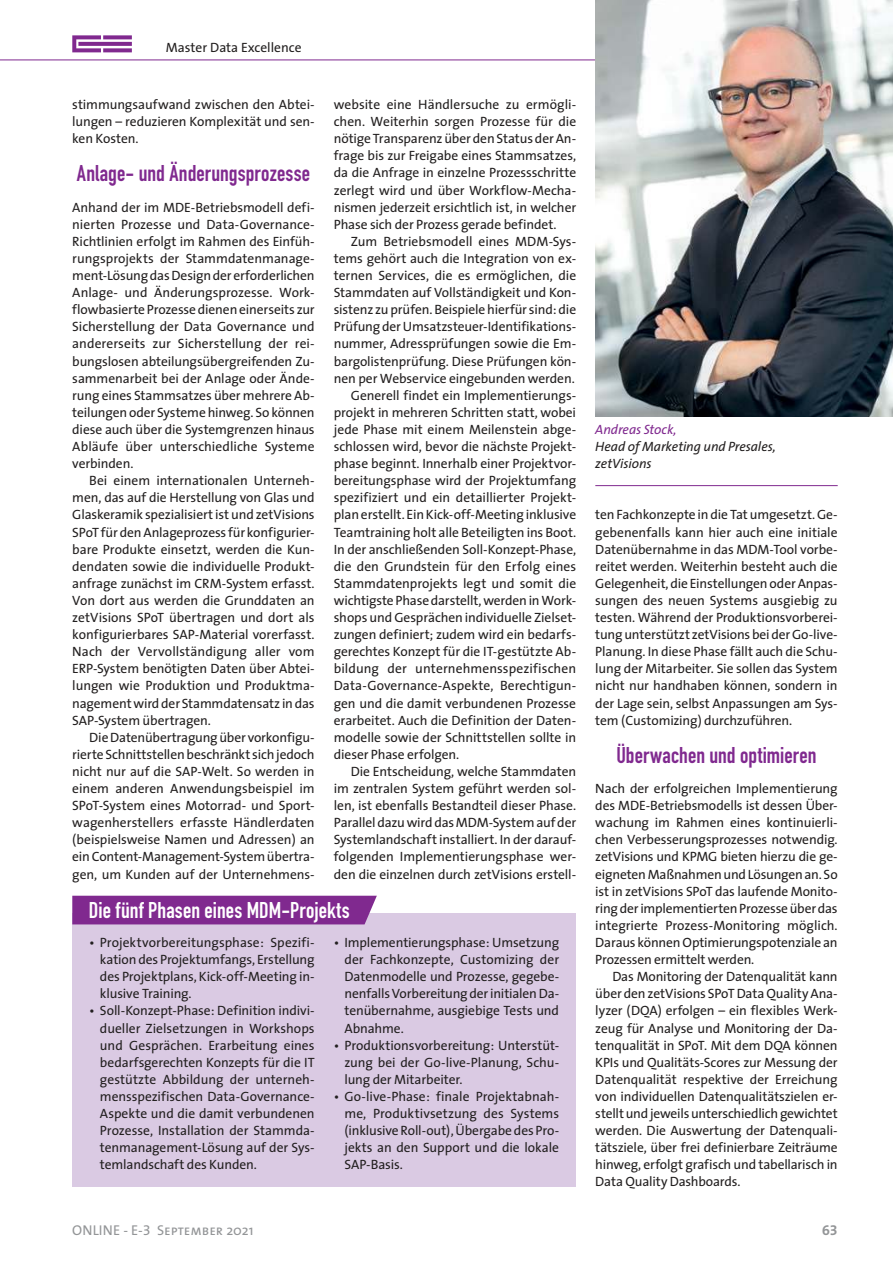
<style>
.page{position:relative;width:893px;height:1263px;background:#fff}
.page>*{position:absolute;margin:0;border:0;box-sizing:border-box;transform-origin:0 0}
.t1{font:700 22.5px "DIN Condensed";color:#80298f}
.t2{font:700 22.5px "DIN Condensed";letter-spacing:.005em;color:#fff}
.t3{font:14.25px "The Sans";color:#939597}
.t4{font:14.25px "The Sans Bold Expert";color:#939597}
.t5{font:13.5px/17.1px "The Sans";letter-spacing:-.005em;color:#221f1f;text-align:justify}
.t6{font:italic 13.5px/17.1px "The Sans";letter-spacing:-.005em;color:#221f1f}
.t7{font:italic 13.5px "The Sans";letter-spacing:-.01em;color:#80298f}
.s1{font-family:"The Sans Expert"}
.s2{font-family:"The Sans Caps"}
</style>
<div class="page">
<svg style="left:0;top:35px;width:595px;height:26px"></svg>
<div style="left:72px;top:913px;width:504px;height:273px;background:#dacae3"></div>
<div style="left:72px;top:896px;width:305px;height:28px;background:#80298f"></div>
<img style="left:595px;top:0;width:298px;height:417px">
<hr style="left:595px;top:485px;width:243px;height:1px;background:#80298f">
<p class="t5" style="left:166px;top:39px;width:137px">Master Data Excellence</p>
<p class="t5" style="left:72px;top:96px;width:244px">stimmungsaufwand zwischen den Abtei&shy;lungen – reduzieren Komplexität und sen&shy;ken Kosten.</p>
<h1 class="t1" style="left:77px;top:162px;width:235px">Anlage- und Änderungsprozesse</h1>
<p class="t5" style="left:72px;top:199px;width:244px">Anhand der im MDE-Betriebsmodell defi&shy;nierten Prozesse und Data-Governance-Richtlinien erfolgt im Rahmen des Einfüh&shy;rungsprojekts der Stammdatenmanage&shy;ment-Lösung das Design der erforderlichen Anlage- und Änderungsprozesse. Work&shy;flowbasierte Prozesse dienen einerseits zur Sicherstellung der Data Governance und andererseits zur Sicherstellung der rei&shy;bungslosen abteilungsübergreifenden Zu&shy;sammenarbeit bei der Anlage oder Ände&shy;rung eines Stammsatzes über mehrere Ab&shy;teilungen oder Systeme hinweg. So können diese auch über die Systemgrenzen hinaus Abläufe über unterschiedliche Systeme verbinden.</p>
<p class="t5" style="left:72px;top:473px;width:244px;text-indent:17px">Bei einem internationalen Unterneh&shy;men, das auf die Herstellung von Glas und Glaskeramik spezialisiert ist und zetVisions SPoT für den Anlageprozess für konfigurier&shy;bare Produkte einsetzt, werden die Kun&shy;dendaten sowie die individuelle Produkt&shy;anfrage zunächst im CRM-System erfasst.<br>Von dort aus werden die Grunddaten an zetVisions SPoT übertragen und dort als konfigurierbares SAP-Material vorerfasst.<br>Nach der Vervollständigung aller vom ERP-System benötigten Daten über Abtei&shy;lungen wie Produktion und Produktma&shy;nagement wird der Stammdatensatz in das SAP-System übertragen.</p>
<p class="t5" style="left:72px;top:729px;width:244px;text-indent:17px">Die Datenübertragung über vorkonfigu&shy;rierte Schnittstellen beschränkt sich jedoch nicht nur auf die SAP-Welt. So werden in einem anderen Anwendungsbeispiel im SPoT-System eines Motorrad- und Sport&shy;wagenherstellers erfasste Händlerdaten (beispielsweise Namen und Adressen) an ein Con tent-Management-System übertra&shy;gen, um Kunden auf der Unternehmens-</p>
<p class="t5" style="left:334px;top:96px;width:244px">website eine Händlersuche zu ermögli&shy;chen. Weiterhin sorgen Prozesse für die nötige Transparenz über den Status der An&shy;frage bis zur Freigabe eines Stammsatzes, da die Anfrage in einzelne Prozessschritte zerlegt wird und über Workflow-Mecha&shy;nismen jederzeit ersichtlich ist, in welcher Phase sich der Prozess gerade befindet.</p>
<p class="t5" style="left:351px;top:233px;width:227px">Zum Betriebsmodell eines MDM-Sys-</p>
<p class="t5" style="left:334px;top:250px;width:244px">tems gehört auch die Integration von ex-</p>
<p class="t5" style="left:334px;top:267px;width:244px">ternen Services, die es ermöglichen, die</p>
<p class="t5" style="left:334px;top:285px;width:244px">Stammdaten auf Vollständigkeit und Kon-</p>
<p class="t5" style="left:334px;top:302px;width:244px">sistenz zu prüfen. Beispiele hierfür sind: die</p>
<p class="t5" style="left:334px;top:319px;width:244px">Prüfung der Umsatzsteuer-Identifikations-</p>
<p class="t5" style="left:334px;top:336px;width:244px">nummer, Adressprüfungen sowie die Em-</p>
<p class="t5" style="left:334px;top:353px;width:244px">bargolistenprüfung. Diese Prüfungen kön-</p>
<p class="t5" style="left:334px;top:370px;width:242px">nen per Webservice eingebunden werden.</p>
<p class="t5" style="left:351px;top:387px;width:227px">Generell findet ein Implementierungs-</p>
<p class="t5" style="left:334px;top:404px;width:244px">projekt in mehreren Schritten statt, wobei</p>
<p class="t5" style="left:334px;top:421px;width:244px">jede Phase mit einem Meilenstein abge-</p>
<p class="t5" style="left:334px;top:438px;width:244px">schlossen wird, bevor die nächste Projekt-</p>
<p class="t5" style="left:334px;top:456px;width:244px">phase beginnt. Innerhalb einer Projektvor-</p>
<p class="t5" style="left:334px;top:473px;width:244px">bereitungsphase wird der Projektumfang</p>
<p class="t5" style="left:334px;top:490px;width:244px">spezifiziert und ein detaillierter Projekt-</p>
<p class="t5" style="left:334px;top:507px;width:244px">plan erstellt. Ein Kick-off-Meeting inklusive</p>
<p class="t5" style="left:334px;top:524px;width:244px">Teamtraining holt alle Beteiligten ins Boot.</p>
<p class="t5" style="left:334px;top:541px;width:244px">In der anschließenden Soll-Konzept-Phase,</p>
<p class="t5" style="left:334px;top:558px;width:244px">die den Grundstein für den Erfolg eines</p>
<p class="t5" style="left:334px;top:575px;width:244px">Stammdatenprojekts legt und somit die</p>
<p class="t5" style="left:334px;top:592px;width:244px">wichtigste Phase darstellt, werden in Work-</p>
<p class="t5" style="left:334px;top:609px;width:244px">shops und Gesprächen individuelle Zielset-</p>
<p class="t5" style="left:334px;top:627px;width:244px">zungen definiert; zudem wird ein bedarfs-</p>
<p class="t5" style="left:334px;top:644px;width:244px">gerechtes Konzept für die IT-gestützte Ab-</p>
<p class="t5" style="left:334px;top:661px;width:244px">bildung der unternehmensspezifischen</p>
<p class="t5" style="left:334px;top:678px;width:244px">Data-Governance-Aspekte, Berechtigun-</p>
<p class="t5" style="left:334px;top:695px;width:244px">gen und die damit verbundenen Prozesse</p>
<p class="t5" style="left:334px;top:712px;width:244px">erarbeitet. Auch die Definition der Daten-</p>
<p class="t5" style="left:334px;top:729px;width:244px">modelle sowie der Schnittstellen sollte in</p>
<p class="t5" style="left:334px;top:746px;width:127px">dieser Phase erfolgen.</p>
<p class="t5" style="left:351px;top:763px;width:227px">Die Entscheidung, welche Stammdaten</p>
<p class="t5" style="left:334px;top:780px;width:244px">im zentralen System geführt werden sol-</p>
<p class="t5" style="left:334px;top:798px;width:244px">len, ist ebenfalls Bestandteil dieser Phase.</p>
<p class="t5" style="left:334px;top:815px;width:244px">Parallel dazu wird das MDM-System auf der</p>
<p class="t5" style="left:334px;top:832px;width:244px">Systemlandschaft installiert. In der darauf-</p>
<p class="t5" style="left:334px;top:849px;width:244px">folgenden Implementierungsphase wer-</p>
<p class="t5" style="left:334px;top:866px;width:244px">den die einzelnen durch zetVisions erstell-</p>
<h1 class="t2" style="left:89px;top:899px;width:262px">Die fünf Phasen eines MDM-Projekts</h1>
<p class="t5" style="left:100px;top:934px;width:216px;text-indent:-11px">• Projektvorbereitungsphase: Spezifi&shy;kation des Projektumfangs, Erstellung des Projektplans, Kick-off-Meeting in&shy;klusive Training.</p>
<p class="t5" style="left:100px;top:1003px;width:216px;text-indent:-11px">• Soll-Konzept-Phase: Definition indivi&shy;dueller Zielsetzungen in Workshops und Gesprächen. Erarbeitung eines bedarfsgerechten Konzepts für die IT gestützte Abbildung der unterneh&shy;mensspezifischen Data-Governance - Aspekte und die damit verbundenen Prozesse, Installation der Stammda&shy;tenmanagement-Lösung auf der Sys&shy;temlandschaft des Kunden.</p>
<p class="t5" style="left:344px;top:934px;width:216px;text-indent:-11px">• Implementierungsphase: Umsetzung der Fachkonzepte, Customizing der Datenmodelle und Prozesse, gegebe&shy;nenfalls Vorbereitung der initialen Da&shy;tenübernahme, ausgiebige Tests und Abnahme.</p>
<p class="t5" style="left:344px;top:1037px;width:216px;text-indent:-11px">• Produktionsvorbereitung: Unterstüt&shy;zung bei der Go-live-Planung, Schu&shy;lung der Mitarbeiter.</p>
<p class="t5" style="left:344px;top:1088px;width:216px;text-indent:-11px">• Go-live-Phase: finale Projektabnah&shy;me, Produktivsetzung des Systems (inklusive Roll-out), Übergabe des Pro&shy;jekts an den Support und die lokale SAP-Basis.</p>
<p class="t7" style="left:595px;top:424px;width:83px">Andreas Stock,</p>
<p class="t6" style="left:595px;top:439px;width:182px">Head of Marketing und Presales, zetVisions</p>
<p class="t5" style="left:595px;top:507px;width:244px">ten Fachkonzepte in die Tat umgesetzt. Ge&shy;gebenenfalls kann hier auch eine initiale Datenübernahme in das MDM-Tool vorbe&shy;reitet werden. Weiterhin besteht auch die Gelegenheit, die Einstellungen oder Anpas&shy;sungen des neuen Systems ausgiebig zu testen. Während der Produktionsvorberei&shy;tung unterstützt zetVisions bei der Go-live-Planung. In diese Phase fällt auch die Schu&shy;lung der Mitarbeiter. Sie sollen das System nicht nur handhaben können, sondern in der Lage sein, selbst Anpassungen am Sys&shy;tem (Customizing) durchzuführen.</p>
<h1 class="t1" style="left:616px;top:743px;width:202px">Überwachen und optimieren</h1>
<p class="t5" style="left:595px;top:780px;width:244px">Nach der erfolgreichen Implementierung des MDE-Betriebsmodells ist dessen Über&shy;wachung im Rahmen eines kontinuierli&shy;chen Verbesserungsprozesses notwendig. zetVisions und KPMG bieten hierzu die ge&shy;eigneten Maßnahmen und Lösungen an. So ist in zetVisions SPoT das laufende Monito&shy;ring der implementierten Prozesse über das integrierte Prozess-Monitoring möglich.<br>Daraus können Optimierungspotenziale an Prozessen ermittelt werden.</p>
<p class="t5" style="left:595px;top:969px;width:244px;text-indent:17px">Das Monitoring der Datenqualität kann über den zetVisions SPoT Data Quality Ana&shy;lyzer (DQA) erfolgen – ein flexibles Werk&shy;zeug für Analyse und Monitoring der Da&shy;tenqualität in SPoT. Mit dem DQA können KPIs und Qualitäts-Scores zur Messung der Datenqualität respektive der Erreichung von individuellen Datenqualitätszielen er&shy;stellt und jeweils unterschiedlich gewichtet werden. Die Auswertung der Datenquali&shy;tätsziele, über frei definierbare Zeiträume hinweg, erfolgt grafisch und tabellarisch in Data Quality Dashboards.</p>
<p class="t3" style="left:72px;top:1222px;width:183px">ONLINE - E-<span class="s1">3</span> <span class="s2">September</span> 2021</p>
<p class="t4" style="left:822px;top:1222px;width:17px">63</p>
</div>
